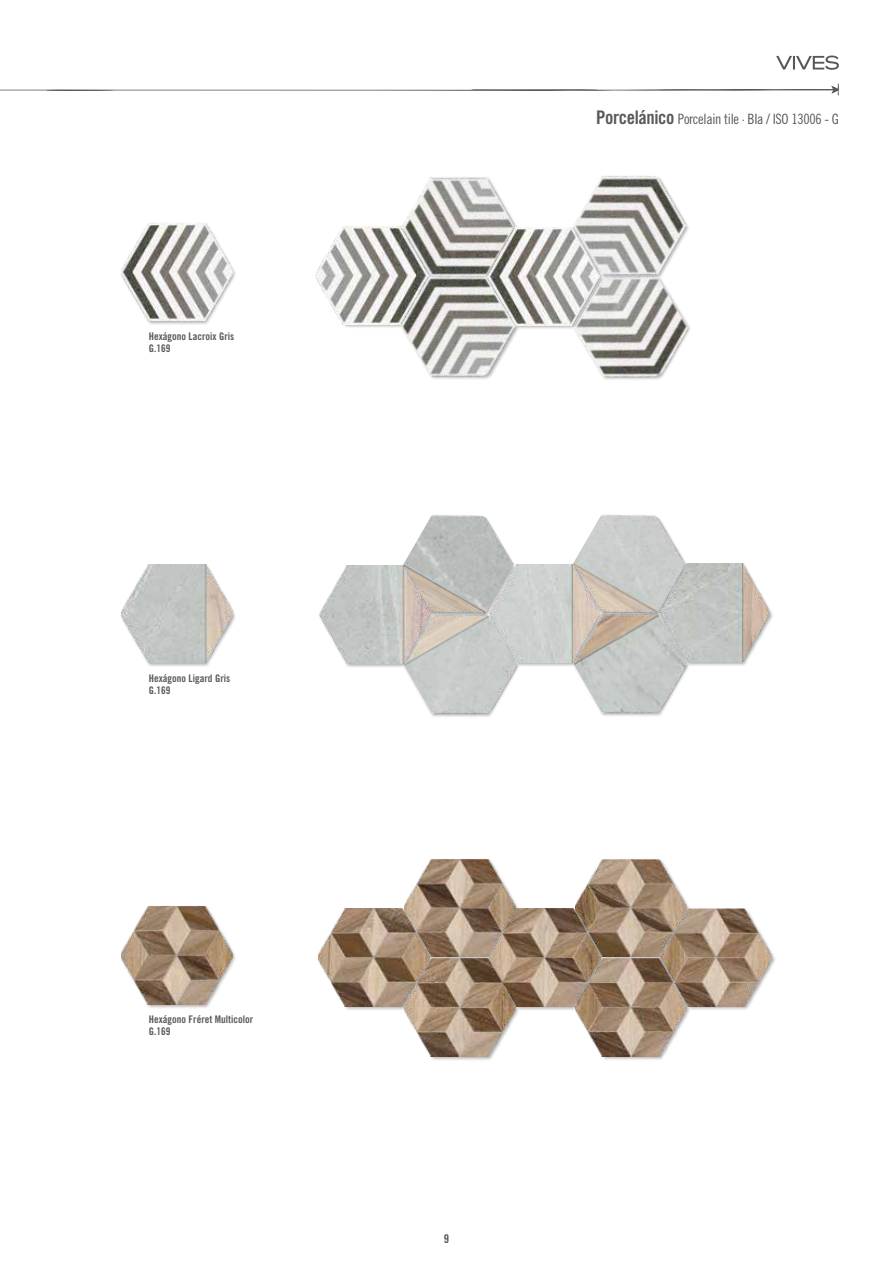
<style>
.page{position:relative;width:893px;height:1263px;background:#fff}
.page>*{position:absolute;margin:0;border:0;box-sizing:border-box;transform-origin:0 0}
.t1{font:14.25px "Trade Gothic Cond Eighteen";letter-spacing:-.02em;color:#58585a}
.t2{font:12px "Trade Gothic Bold Cond Twenty";color:#58585a}
.t3{font:10.5px/12px "Trade Gothic Bold Cond Twenty";color:#58585a}
.s1{font-family:"Trade Gothic Bold Cond Twenty";font-size:18.75px}
</style>
<div class="page">
<div style="left:121px;top:222px;width:116px;height:103px;background:#000;opacity:.3"></div>
<img style="left:121px;top:223px;width:111px;height:98px">
<div style="left:121px;top:564px;width:116px;height:103px;background:#000;opacity:.3"></div>
<img style="left:121px;top:565px;width:111px;height:97px">
<div style="left:121px;top:905px;width:116px;height:104px;background:#000;opacity:.3"></div>
<img style="left:121px;top:906px;width:111px;height:98px">
<img style="left:389px;top:636px;width:141px;height:81px">
<img style="left:559px;top:637px;width:141px;height:79px">
<img style="left:403px;top:515px;width:111px;height:121px">
<img style="left:573px;top:514px;width:126px;height:123px">
<img style="left:319px;top:565px;width:111px;height:98px">
<img style="left:489px;top:564px;width:111px;height:98px">
<img style="left:659px;top:564px;width:111px;height:98px">
<img style="left:319px;top:909px;width:110px;height:98px">
<img style="left:490px;top:909px;width:110px;height:98px">
<img style="left:661px;top:909px;width:110px;height:98px">
<img style="left:405px;top:859px;width:110px;height:98px">
<img style="left:576px;top:859px;width:110px;height:98px">
<img style="left:405px;top:959px;width:110px;height:98px">
<img style="left:576px;top:959px;width:110px;height:98px">
<svg style="left:776px;top:56px;width:63px;height:14px"></svg>
<img style="left:387px;top:299px;width:142px;height:80px">
<img style="left:559px;top:299px;width:131px;height:81px">
<img style="left:402px;top:177px;width:115px;height:122px">
<img style="left:573px;top:175px;width:116px;height:124px">
<img style="left:316px;top:226px;width:112px;height:98px">
<img style="left:487px;top:227px;width:113px;height:98px">
<svg style="left:0;top:83px;width:839px;height:13px"></svg>
<p class="t3" style="left:149px;top:330px;width:87px">Hexágono Lacroix Gris<br>G.169</p>
<p class="t3" style="left:149px;top:672px;width:83px">Hexágono Ligard Gris<br>G.169</p>
<p class="t3" style="left:149px;top:1013px;width:106px">Hexágono Fréret Multicolor<br>G.169</p>
<h1 class="t1" style="left:596px;top:110px;width:244px"><span class="s1">Porcelánico</span> Porcelain tile · BIa / ISO 13006 - G</h1>
<p class="t2" style="left:444px;top:1231px;width:5px">9</p>
</div>
